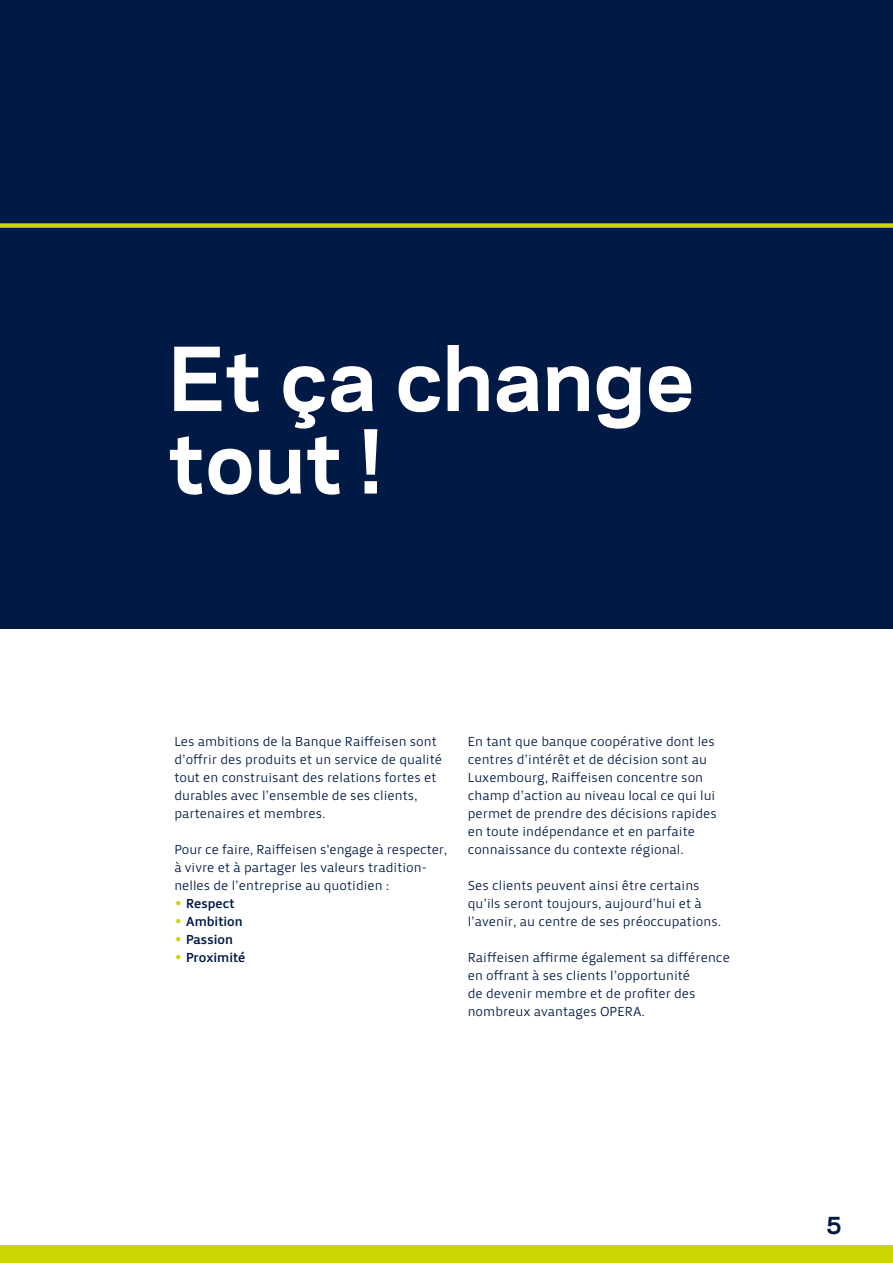
<style>
.page{position:relative;width:893px;height:1263px;background:#fff}
.page>*{position:absolute;margin:0;border:0;box-sizing:border-box;transform-origin:0 0}
.t1{font:700 82.5px/82.5px "Galaxie Polaris";color:#fff}
.t2{font:700 22.5px "Galaxie Polaris";color:#001a45}
.t3{font:13.5px/18px "Priva One Pro";color:#001a45}
.t4{font:13.5px "Priva Three Pro";color:#001a45}
.s1{font-family:"Priva One Pro";font-size:19.5px;color:#ccd500}
</style>
<div class="page">
<div style="left:0;top:0;width:893px;height:629px;background:#001a45"></div>
<div style="left:0;top:1246px;width:893px;height:17px;background:#ccd500"></div>
<div style="left:0;top:223px;width:893px;height:5px;background:#ccd500"></div>
<h1 class="t1" style="left:168px;top:333px;width:528px">Et ça change tout !</h1>
<p class="t3" style="left:174px;top:732px;width:269px">Les ambitions de la Banque Raiffeisen sont d’offrir des produits et un service de qualité tout en construisant des relations fortes et durables avec l’ensemble de ses clients, partenaires et membres.</p>
<p class="t3" style="left:174px;top:840px;width:275px">Pour ce faire, Raiffeisen s'engage à respecter, à vivre et à partager les valeurs tradition&shy;nelles de l’entreprise au quotidien :</p>
<p class="t4" style="left:174px;top:895px;width:62px"><span class="s1">•</span> Respect</p>
<p class="t4" style="left:174px;top:913px;width:70px"><span class="s1">•</span> Ambition</p>
<p class="t4" style="left:174px;top:931px;width:60px"><span class="s1">•</span> Passion</p>
<p class="t4" style="left:174px;top:949px;width:73px"><span class="s1">•</span> Proximité</p>
<p class="t3" style="left:468px;top:732px;width:251px">En tant que banque coopérative dont les centres d’intérêt et de décision sont au Luxembourg, Raiffeisen concentre son champ d’action au niveau local ce qui lui permet de prendre des décisions rapides en toute indépendance et en parfaite connaissance du contexte régional.</p>
<p class="t3" style="left:468px;top:876px;width:255px">Ses clients peuvent ainsi être certains qu’ils seront toujours, aujourd’hui et à l’avenir, au centre de ses préoccupations.</p>
<p class="t3" style="left:468px;top:948px;width:264px">Raiffeisen affirme également sa différence en offrant à ses clients l’opportunité<br>de devenir membre et de profiter des nombreux avantages OPERA.</p>
<h2 class="t2" style="left:826px;top:1208px;width:17px">5</h2>
</div>
